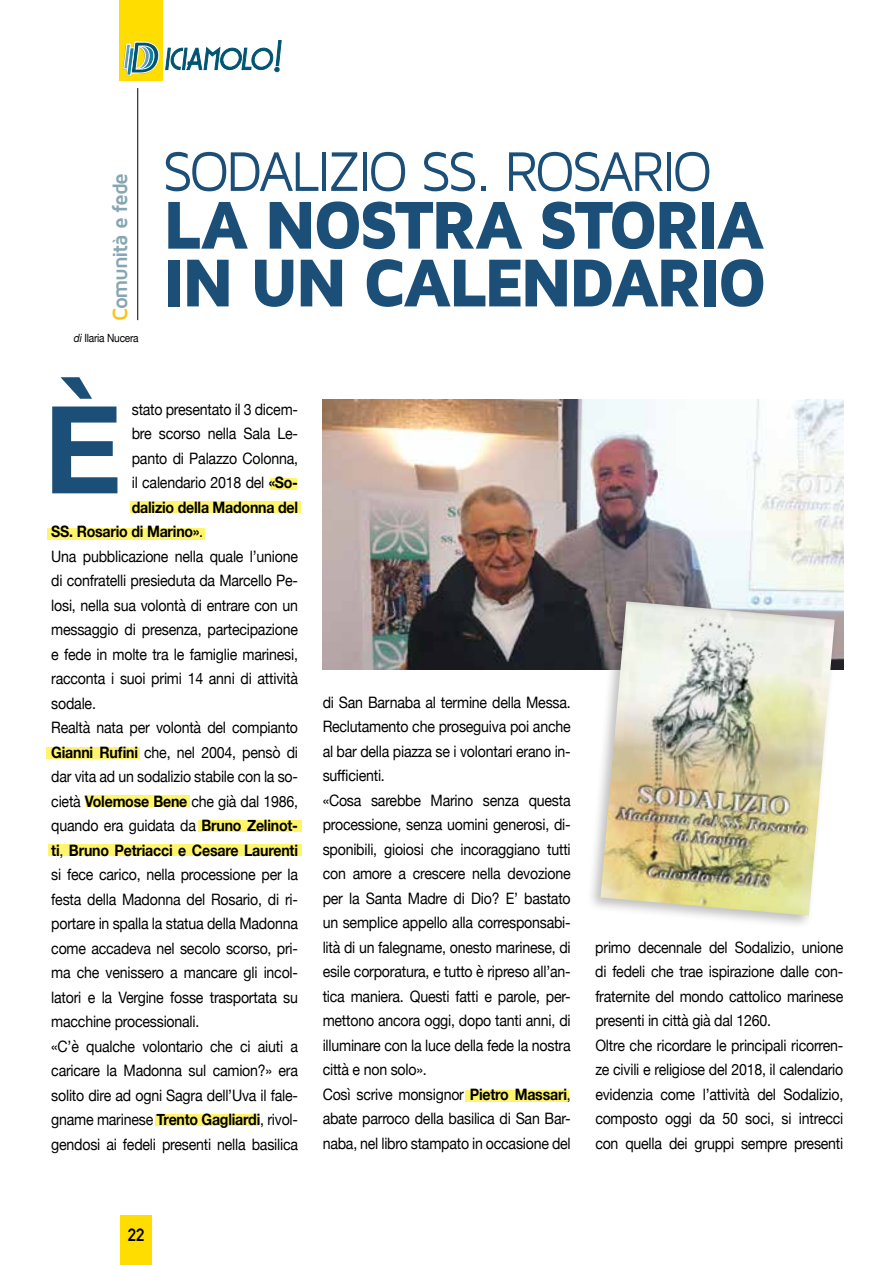
<style>
.page{position:relative;width:893px;height:1265px;background:#fff}
.page>*{position:absolute;margin:0;border:0;box-sizing:border-box;transform-origin:0 0}
.t1{font:700 121.62px "Helvetica Neue";color:#1c4f78}
.t2{font:900 70px/57.8px "Maven Pro";letter-spacing:-.065em;color:#1c4f78;scale:.96 1}
.t3{font:57.75px "Maven Pro";letter-spacing:-.065em;color:#1c4f78;scale:.95 1}
.t4{font:700 21px "Maven Pro";letter-spacing:-.065em;color:#86a6b2}
.t5{font:700 17.5px "DIN Alternate";color:#000}
.t6{font:15.75px/24.5px "Helvetica Neue";letter-spacing:-.015em;color:#000;scale:.9 1}
.t7{font:700 15.75px "Helvetica Neue";letter-spacing:-.015em;color:#000;scale:.9 1}
.t8{font:11.38px "Helvetica Neue";letter-spacing:-.02em;color:#000;scale:.89 1}
.s1{color:#ffc20e}
.s2{font-style:italic}
.s3{font-weight:700}
.s4{font-weight:400}
</style>
<div class="page">
<div style="left:120px;top:1215px;width:31px;height:50px;background:#fd0"></div>
<div style="left:119px;top:0;width:43px;height:81px;background:#fd0"></div>
<svg style="left:123px;top:40px;width:159px;height:36px"></svg>
<hr style="left:137px;top:88px;width:1px;height:232px;background:#000">
<img style="left:323px;top:400px;width:520px;height:269px">
<div style="left:586px;top:597px;width:252px;height:333px;background:#000;opacity:.25"></div>
<img style="left:600px;top:601px;width:235px;height:315px">
<div style="left:47px;top:528px;width:157px;height:11px;background:#fff56d"></div>
<div style="left:130px;top:501px;width:171px;height:12px;background:#fff56d"></div>
<div style="left:270px;top:478px;width:27px;height:12px;background:#fff56d"></div>
<div style="left:47px;top:747px;width:93px;height:12px;background:#fff56d"></div>
<div style="left:86px;top:796px;width:103px;height:11px;background:#fff56d"></div>
<div style="left:198px;top:820px;width:104px;height:12px;background:#fff56d"></div>
<div style="left:156px;top:1115px;width:103px;height:11px;background:#fff56d"></div>
<div style="left:465px;top:1090px;width:103px;height:11px;background:#fff56d"></div>
<div style="left:49px;top:844px;width:253px;height:12px;background:#fff56d"></div>
<h3 class="t4" style="left:109px;top:321px;width:150px;rotate:-90deg"><span class="s1">C</span>omunità e fede</h3>
<p class="t8" style="left:74px;top:330px;width:74px"><span class="s2">di</span> Ilaria Nucera</p>
<h3 class="t3" style="left:162px;top:141px;width:581px">SODALIZIO SS. ROSARIO</h3>
<h2 class="t2" style="left:162px;top:196px;width:632px">LA NOSTRA STORIA<br>IN UN CALENDARIO</h2>
<h1 class="t1" style="left:44px;top:355px;width:80px">È</h1>
<p class="t6" style="left:132px;top:398px;width:186px">stato presentato il 3 dicem-</p>
<p class="t6" style="left:132px;top:422px;width:186px">bre scorso nella Sala Le-</p>
<p class="t6" style="left:132px;top:447px;width:186px">panto di Palazzo Colonna,</p>
<p class="t6" style="left:132px;top:471px;width:186px">il calendario 2018 del <span class="s3">«So-</span></p>
<p class="t7" style="left:132px;top:495px;width:186px">dalizio della Madonna del</p>
<p class="t7" style="left:51px;top:519px;width:170px">SS. Rosario di Marino»<span class="s4">.</span></p>
<p class="t6" style="left:51px;top:545px;width:276px">Una pubblicazione nella quale l’unione</p>
<p class="t6" style="left:51px;top:569px;width:276px">di confratelli presieduta da Marcello Pe-</p>
<p class="t6" style="left:51px;top:594px;width:276px">losi, nella sua volontà di entrare con un</p>
<p class="t6" style="left:51px;top:618px;width:276px">messaggio di presenza, partecipazione</p>
<p class="t6" style="left:51px;top:643px;width:276px">e fede in molte tra le famiglie marinesi,</p>
<p class="t6" style="left:51px;top:667px;width:276px">racconta i suoi primi 14 anni di attività</p>
<p class="t6" style="left:51px;top:692px;width:51px">sodale.</p>
<p class="t6" style="left:51px;top:716px;width:276px">Realtà nata per volontà del compianto</p>
<p class="t6" style="left:51px;top:741px;width:276px"><span class="s3">Gianni Rufini</span> che, nel 2004, pensò di</p>
<p class="t6" style="left:51px;top:765px;width:276px">dar vita ad un sodalizio stabile con la so-</p>
<p class="t6" style="left:51px;top:790px;width:276px">cietà <span class="s3">Volemose Bene</span> che già dal 1986,</p>
<p class="t6" style="left:51px;top:814px;width:276px">quando era guidata da <span class="s3">Bruno Zelinot-</span></p>
<p class="t7" style="left:51px;top:838px;width:276px">ti<span class="s4">,</span> Bruno Petriacci e Cesare Laurenti</p>
<p class="t6" style="left:51px;top:863px;width:276px">si fece carico, nella processione per la</p>
<p class="t6" style="left:51px;top:888px;width:276px">festa della Madonna del Rosario, di ri-</p>
<p class="t6" style="left:51px;top:912px;width:276px">portare in spalla la statua della Madonna</p>
<p class="t6" style="left:51px;top:937px;width:276px">come accadeva nel secolo scorso, pri-</p>
<p class="t6" style="left:51px;top:961px;width:276px">ma che venissero a mancare gli incol-</p>
<p class="t6" style="left:51px;top:986px;width:276px">latori e la Vergine fosse trasportata su</p>
<p class="t6" style="left:51px;top:1010px;width:166px">macchine processionali.</p>
<p class="t6" style="left:51px;top:1035px;width:276px">«C’è qualche volontario che ci aiuti a</p>
<p class="t6" style="left:51px;top:1059px;width:276px">caricare la Madonna sul camion?» era</p>
<p class="t6" style="left:51px;top:1084px;width:276px">solito dire ad ogni Sagra dell’Uva il fale-</p>
<p class="t6" style="left:51px;top:1108px;width:276px">gname marinese <span class="s3">Trento Gagliardi</span>, rivol-</p>
<p class="t6" style="left:51px;top:1133px;width:276px">gendosi ai fedeli presenti nella basilica</p>
<p class="t6" style="left:323px;top:691px;width:277px">di San Barnaba al termine della Messa.<br>Reclutamento che proseguiva poi anche al bar della piazza se i volontari erano in&shy;sufficienti.<br>«Cosa sarebbe Marino senza questa processione, senza uomini generosi, di&shy;sponibili, gioiosi che incoraggiano tutti con amore a crescere nella devozione per la Santa Madre di Dio? E’ bastato un semplice appello alla corresponsabi&shy;lità di un falegname, onesto marinese, di esile corporatura, e tutto è ripreso all’an&shy;tica maniera. Questi fatti e parole, per&shy;mettono ancora oggi, dopo tanti anni, di illuminare con la luce della fede la nostra città e non solo».<br>Così scrive monsignor <span class="s3">Pietro Massari</span>, abate parroco della basilica di San Bar&shy;naba, nel libro stampato in occasione del</p>
<p class="t6" style="left:595px;top:936px;width:277px">primo decennale del Sodalizio, unione di fedeli che trae ispirazione dalle con&shy;fraternite del mondo cattolico marinese presenti in città già dal 1260.<br>Oltre che ricordare le principali ricorren&shy;ze civili e religiose del 2018, il calendario evidenzia come l’attività del Sodalizio, composto oggi da 50 soci, si intrecci con quella dei gruppi sempre presenti</p>
<p class="t5" style="left:128px;top:1222px;width:18px">22</p>
</div>
